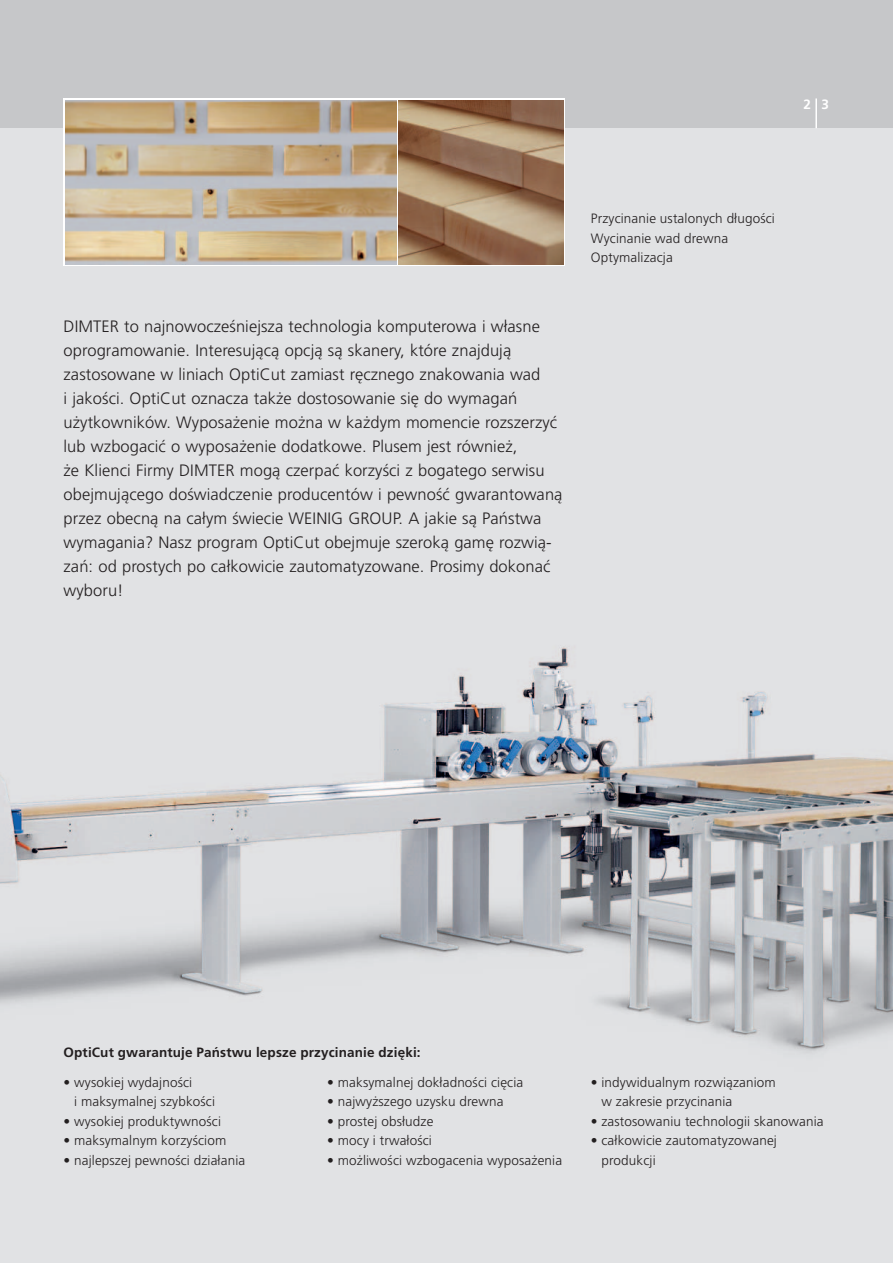
<style>
.page{position:relative;width:893px;height:1263px;background:#fff}
.page>*{position:absolute;margin:0;border:0;box-sizing:border-box;transform-origin:0 0}
.t1{font:300 16.5px/24px "Frutiger CE";letter-spacing:.005em;color:#231f20}
.t2{font:300 13.5px/19.5px "Frutiger CE";letter-spacing:.01em;color:#231f20}
.t3{font:700 13.5px "Frutiger CE";letter-spacing:.01em;color:#231f20}
.t4{font:700 13.5px "Frutiger";color:#fff}
</style>
<div class="page">
<div style="left:0;top:128px;width:893px;height:1135px;background:#e1e2e4"></div>
<img style="left:0;top:647px;width:893px;height:406px">
<svg style="left:64px;top:100px;width:501px;height:166px;background:#ccc1ba"></svg>
<img style="left:399px;top:101px;width:164px;height:163px">
<img style="left:66px;top:101px;width:331px;height:163px">
<p class="t4" style="left:803px;top:98px;width:27px">2 3</p>
<p class="t1" style="left:64px;top:315px;width:500px">DIMTER to najnowocześniejsza technologia komputerowa i własne oprogramowanie. Interesującą opcją są skanery, które znajdują zastosowane w liniach OptiCut zamiast ręcznego znakowania wad<br>i jakości. OptiCut oznacza także dostosowanie się do wymagań użytkowników. Wyposażenie można w każdym momencie rozszerzyć lub wzbogacić o wyposażenie dodatkowe. Plusem jest również,<br>że Klienci Firmy DIMTER mogą czerpać korzyści z bogatego serwisu obejmującego doświadczenie producentów i pewność gwarantowaną przez obecną na całym świecie WEINIG GROUP. A jakie są Państwa wymagania? Nasz program OptiCut obejmuje szeroką gamę rozwią&shy;zań: od prostych po całkowicie zautomatyzowane. Prosimy dokonać wyboru!</p>
<p class="t2" style="left:591px;top:210px;width:186px">Przycinanie ustalonych długości<br>Wycinanie wad drewna<br>Optymalizacja</p>
<p class="t3" style="left:64px;top:1046px;width:359px">OptiCut gwarantuje Państwu lepsze przycinanie dzięki:</p>
<p class="t2" style="left:74px;top:1073px;width:142px;text-indent:-11px">• wysokiej wydajności<br>i maksymalnej szybkości</p>
<p class="t2" style="left:64px;top:1112px;width:159px">• wysokiej produktywności</p>
<p class="t2" style="left:64px;top:1131px;width:164px">• maksymalnym korzyściom</p>
<p class="t2" style="left:64px;top:1151px;width:183px">• najlepszej pewności działania</p>
<p class="t2" style="left:327px;top:1073px;width:198px">• maksymalnej dokładności cięcia</p>
<p class="t2" style="left:327px;top:1092px;width:178px">• najwyższego uzysku drewna</p>
<p class="t2" style="left:327px;top:1112px;width:108px">• prostej obsłudze</p>
<p class="t2" style="left:327px;top:1131px;width:106px">• mocy i trwałości</p>
<p class="t2" style="left:327px;top:1151px;width:236px">• możliwości wzbogacenia wyposażenia</p>
<p class="t2" style="left:601px;top:1073px;width:176px;text-indent:-11px">• indywidualnym rozwiązaniom w zakresie przycinania</p>
<p class="t2" style="left:591px;top:1112px;width:234px">• zastosowaniu technologii skanowania</p>
<p class="t2" style="left:601px;top:1131px;width:177px;text-indent:-11px">• całkowicie zautomatyzowanej produkcji</p>
</div>
